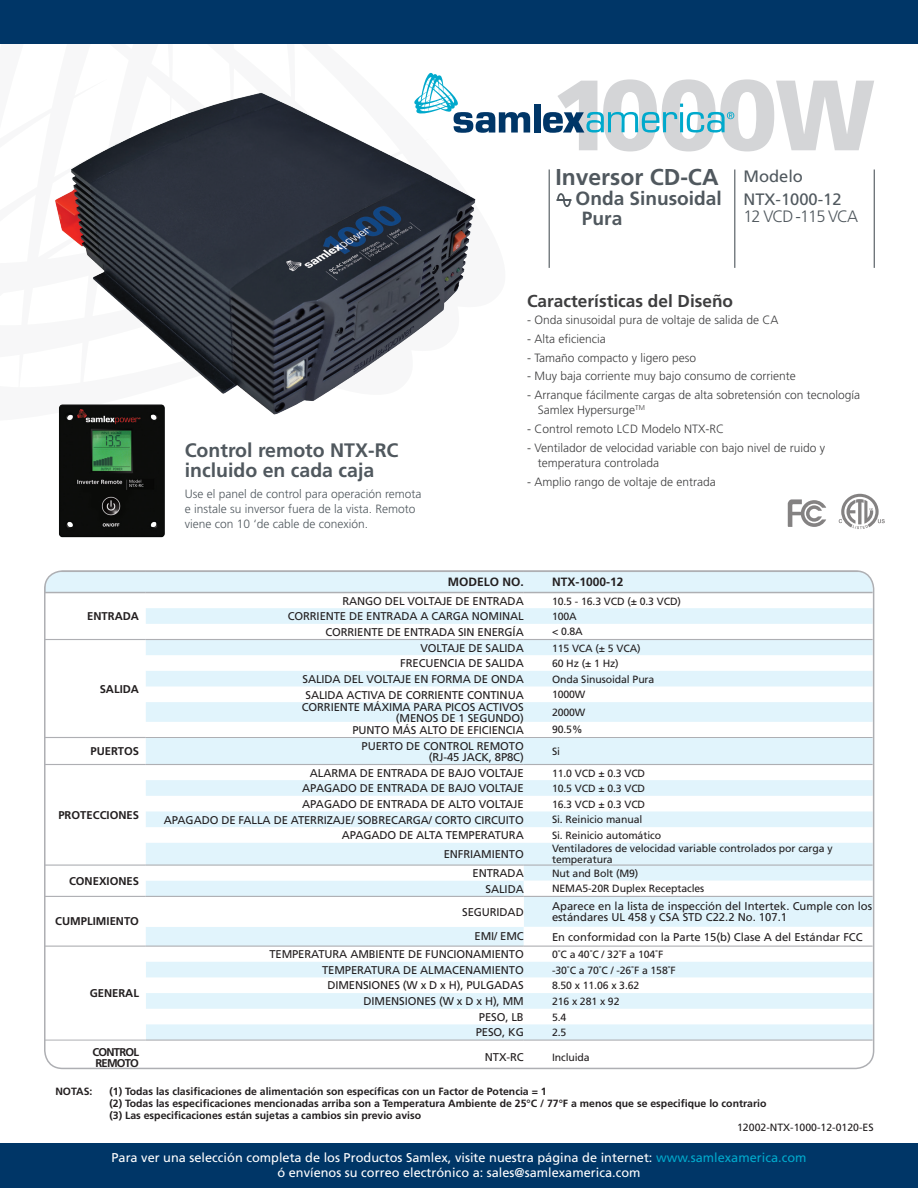
<style>
.page{position:relative;width:918px;height:1188px;background:#fff}
.page>*{position:absolute;margin:0;border:0;box-sizing:border-box;transform-origin:0 0}
.t1{font:900 99.75px "Frutiger LT Std";letter-spacing:-.025em;color:#d4d5d7}
.t2{font:700 22.95px "Frutiger LT Std";color:#50585e}
.t3{font:700 19.5px/19.5px "Frutiger LT Std";color:#50585e}
.t4{font:700 19.2px/20.4px "Frutiger LT Std";color:#50585e}
.t5{font:700 17.25px "Frutiger LT Std";color:#3e3e3f}
.t6{font:16.5px/23.4px "Frutiger LT Std";color:#50585e}
.t7{font:300 16.5px "Frutiger LT Std";letter-spacing:-.06em;color:#50585e}
.t8{font:12.75px/15px "Frutiger LT Std";color:#fff;text-align:center}
.t9{font:300 12px/15px "Frutiger LT Std";color:#3e3e3f}
.t10{font:300 12px/15px "Frutiger LT Std";color:#50585e}
.t11{font:700 12px "Frutiger LT Std";color:#231f20}
.t12{font:11.25px/11.2px "Frutiger LT Std";letter-spacing:-.01em;color:#231f20;text-align:right}
.t13{font:700 11.25px "Frutiger LT Std";color:#231f20}
.t14{font:700 11.25px/11.2px "Frutiger LT Std";letter-spacing:-.07em;color:#231f20}
.t15{font:10.5px/10.5px "Frutiger LT Std";letter-spacing:-.01em;color:#231f20}
.t16{font:700 10.5px/12px "Frutiger LT Std";color:#231f20}
.s1{color:#00a9cc}
</style>
<div class="page">
<svg style="left:46px;top:572px;width:827px;height:293px"></svg>
<svg style="left:146px;top:608px;width:725px;height:273px;fill:#e1f4fc"></svg>
<hr style="left:45px;top:639px;width:101px;height:1px;background:#aeafb3">
<hr style="left:45px;top:737px;width:101px;height:1px;background:#aeafb3">
<hr style="left:45px;top:764px;width:101px;height:1px;background:#aeafb3">
<hr style="left:45px;top:571px;width:101px;height:1px;background:#aeafb3">
<hr style="left:552px;top:571px;width:321px;height:1px;background:#aeafb3">
<hr style="left:45px;top:592px;width:101px;height:1px;background:#aeafb3">
<hr style="left:146px;top:592px;width:378px;height:1px;background:#aeafb3">
<svg style="left:524px;top:592px;width:28px;height:1px"></svg>
<hr style="left:552px;top:592px;width:321px;height:1px;background:#aeafb3">
<hr style="left:45px;top:865px;width:101px;height:1px;background:#aeafb3">
<hr style="left:146px;top:639px;width:378px;height:1px;background:#aeafb3">
<svg style="left:524px;top:639px;width:28px;height:1px"></svg>
<hr style="left:552px;top:639px;width:321px;height:1px;background:#aeafb3">
<hr style="left:146px;top:764px;width:378px;height:1px;background:#aeafb3">
<svg style="left:524px;top:764px;width:28px;height:1px"></svg>
<hr style="left:552px;top:764px;width:321px;height:1px;background:#aeafb3">
<hr style="left:146px;top:865px;width:378px;height:1px;background:#aeafb3">
<svg style="left:524px;top:865px;width:28px;height:1px"></svg>
<hr style="left:552px;top:865px;width:321px;height:1px;background:#aeafb3">
<svg style="left:45px;top:881px;width:828px;height:187px"></svg>
<hr style="left:552px;top:896px;width:321px;height:1px;background:#aeafb3">
<hr style="left:146px;top:737px;width:378px;height:1px;background:#aeafb3">
<svg style="left:524px;top:737px;width:28px;height:1px"></svg>
<hr style="left:552px;top:737px;width:321px;height:1px;background:#aeafb3">
<svg style="left:839px;top:494px;width:46px;height:35px"></svg>
<svg style="left:788px;top:499px;width:38px;height:28px"></svg>
<div style="left:0;top:0;width:918px;height:43px;background:#003667"></div>
<div style="left:0;top:1143px;width:918px;height:45px;background:#003667"></div>
<hr style="left:549px;top:170px;width:1px;height:98px;background:#50585e">
<hr style="left:734px;top:170px;width:1px;height:98px;background:#50585e">
<hr style="left:874px;top:170px;width:1px;height:98px;background:#50585e">
<svg style="left:556px;top:193px;width:16px;height:14px"></svg>
<div style="left:534px;top:104px;width:6px;height:29px;background:#003667"></div>
<svg style="left:425px;top:73px;width:105px;height:60px"></svg>
<svg style="left:543px;top:104px;width:191px;height:29px"></svg>
<img style="left:59px;top:426px;width:106px;height:112px">
<img style="left:55px;top:81px;width:441px;height:345px">
<p class="t13" style="left:87px;top:610px;width:53px">ENTRADA</p>
<p class="t13" style="left:100px;top:682px;width:41px">SALIDA</p>
<h3 class="t3" style="left:185px;top:441px;width:215px">Control remoto NTX-RC incluido en cada caja</h3>
<p class="t10" style="left:185px;top:487px;width:238px">Use el panel de control para operación remota e instale su inversor fuera de la vista. Remoto viene con 10 ‘de cable de conexión.</p>
<h1 class="t1" style="left:551px;top:55px;width:326px">1000W</h1>
<h3 class="t6" style="left:743px;top:165px;width:100px">Modelo<br>NTX-1000-12</h3>
<h3 class="t7" style="left:743px;top:207px;width:116px">12 VCD -115 VCA</h3>
<h2 class="t2" style="left:555px;top:163px;width:165px">Inversor CD-CA</h2>
<h3 class="t4" style="left:582px;top:188px;width:141px;text-indent:-7px">Onda Sinusoidal<br>Pura</h3>
<h3 class="t5" style="left:527px;top:291px;width:208px">Características del Diseño</h3>
<p class="t9" style="left:527px;top:313px;width:253px">- Onda sinusoidal pura de voltaje de salida de CA</p>
<p class="t9" style="left:527px;top:331px;width:80px">- Alta eficiencia</p>
<p class="t9" style="left:527px;top:350px;width:171px">- Tamaño compacto y ligero peso</p>
<p class="t9" style="left:527px;top:369px;width:270px">- Muy baja corriente muy bajo consumo de corriente</p>
<p class="t9" style="left:538px;top:388px;width:324px;text-indent:-11px">- Arranque fácilmente cargas de alta sobretensión con tecnología<br>Samlex Hypersurge<sup>TM</sup></p>
<p class="t9" style="left:527px;top:422px;width:198px">- Control remoto LCD Modelo NTX-RC</p>
<p class="t9" style="left:538px;top:440px;width:289px;text-indent:-11px">- Ventilador de velocidad variable con bajo nivel de ruido y temperatura controlada</p>
<p class="t9" style="left:527px;top:474px;width:190px">- Amplio rango de voltaje de entrada</p>
<p class="t11" style="left:448px;top:575px;width:78px">MODELO NO.</p>
<p class="t11" style="left:552px;top:575px;width:73px">NTX-1000-12</p>
<p class="t12" style="left:342px;top:595px;width:183px">RANGO DEL VOLTAJE DE ENTRADA</p>
<p class="t15" style="left:552px;top:596px;width:131px">10.5 - 16.3 VCD (± 0.3 VCD)</p>
<p class="t12" style="left:288px;top:611px;width:238px">CORRIENTE DE ENTRADA A CARGA NOMINAL</p>
<p class="t15" style="left:552px;top:611px;width:26px">100A</p>
<p class="t12" style="left:325px;top:626px;width:200px">CORRIENTE DE ENTRADA SIN ENERGÍA</p>
<p class="t15" style="left:552px;top:626px;width:32px">&lt; 0.8A</p>
<p class="t12" style="left:421px;top:642px;width:105px">VOLTAJE DE SALIDA</p>
<p class="t15" style="left:552px;top:643px;width:90px">115 VCA (± 5 VCA)</p>
<p class="t12" style="left:400px;top:658px;width:125px">FRECUENCIA DE SALIDA</p>
<p class="t15" style="left:552px;top:658px;width:68px">60 Hz (± 1 Hz)</p>
<p class="t12" style="left:303px;top:673px;width:223px">SALIDA DEL VOLTAJE EN FORMA DE ONDA</p>
<p class="t15" style="left:552px;top:674px;width:104px">Onda Sinusoidal Pura</p>
<p class="t12" style="left:306px;top:689px;width:220px">SALIDA ACTIVA DE CORRIENTE CONTINUA</p>
<p class="t15" style="left:552px;top:689px;width:35px">1000W</p>
<p class="t12" style="left:302px;top:701px;width:224px">CORRIENTE MÁXIMA PARA PICOS ACTIVOS (MENOS DE 1 SEGUNDO)</p>
<p class="t15" style="left:552px;top:707px;width:35px">2000W</p>
<p class="t12" style="left:352px;top:724px;width:173px">PUNTO MÁS ALTO DE EFICIENCIA</p>
<p class="t15" style="left:552px;top:725px;width:32px">90.5%</p>
<p class="t13" style="left:90px;top:745px;width:50px">PUERTOS</p>
<p class="t12" style="left:362px;top:740px;width:164px">PUERTO DE CONTROL REMOTO (RJ-45 JACK, 8P8C)</p>
<p class="t15" style="left:552px;top:746px;width:10px">Si</p>
<p class="t13" style="left:58px;top:808px;width:82px">PROTECCIONES</p>
<p class="t13" style="left:69px;top:874px;width:72px">CONEXIONES</p>
<p class="t13" style="left:55px;top:915px;width:85px">CUMPLIMIENTO</p>
<p class="t13" style="left:90px;top:987px;width:51px">GENERAL</p>
<p class="t12" style="left:310px;top:767px;width:215px">ALARMA DE ENTRADA DE BAJO VOLTAJE</p>
<p class="t15" style="left:552px;top:768px;width:95px">11.0 VCD ± 0.3 VCD</p>
<p class="t12" style="left:302px;top:783px;width:223px">APAGADO DE ENTRADA DE BAJO VOLTAJE</p>
<p class="t15" style="left:552px;top:783px;width:95px">10.5 VCD ± 0.3 VCD</p>
<p class="t12" style="left:302px;top:798px;width:223px">APAGADO DE ENTRADA DE ALTO VOLTAJE</p>
<p class="t15" style="left:552px;top:799px;width:95px">16.3 VCD ± 0.3 VCD</p>
<p class="t12" style="left:164px;top:814px;width:361px">APAGADO DE FALLA DE ATERRIZAJE/ SOBRECARGA/ CORTO CIRCUITO</p>
<p class="t15" style="left:552px;top:814px;width:92px">Si. Reinicio manual</p>
<p class="t12" style="left:342px;top:830px;width:184px">APAGADO DE ALTA TEMPERATURA</p>
<p class="t15" style="left:552px;top:830px;width:111px">Si. Reinicio automático</p>
<p class="t12" style="left:444px;top:848px;width:82px">ENFRIAMIENTO</p>
<p class="t15" style="left:552px;top:844px;width:282px">Ventiladores de velocidad variable controlados por carga y temperatura</p>
<p class="t12" style="left:473px;top:868px;width:53px">ENTRADA</p>
<p class="t15" style="left:552px;top:868px;width:88px">Nut and Bolt (M9)</p>
<p class="t12" style="left:486px;top:883px;width:40px">SALIDA</p>
<p class="t15" style="left:552px;top:883px;width:154px">NEMA5-20R Duplex Receptacles</p>
<p class="t12" style="left:462px;top:907px;width:63px">SEGURIDAD</p>
<p class="t12" style="left:552px;top:901px;width:322px;text-align:left">Aparece en la lista de inspección del Intertek. Cumple con los estándares UL 458 y CSA STD C22.2 No. 107.1</p>
<p class="t12" style="left:475px;top:931px;width:51px">EMI/ EMC</p>
<p class="t12" style="left:552px;top:931px;width:312px">En conformidad con la Parte 15(b) Clase A del Estándar FCC</p>
<p class="t12" style="left:269px;top:949px;width:256px">TEMPERATURA AMBIENTE DE FUNCIONAMIENTO</p>
<p class="t15" style="left:552px;top:949px;width:113px">0˚C a 40˚C / 32˚F a 104˚F</p>
<p class="t12" style="left:322px;top:964px;width:203px">TEMPERATURA DE ALMACENAMIENTO</p>
<p class="t15" style="left:552px;top:965px;width:125px">-30˚C a 70˚C / -26˚F a 158˚F</p>
<p class="t12" style="left:327px;top:980px;width:198px">DIMENSIONES (W x D x H), PULGADAS</p>
<p class="t15" style="left:552px;top:980px;width:89px">8.50 x 11.06 x 3.62</p>
<p class="t12" style="left:364px;top:996px;width:162px">DIMENSIONES (W x D x H), MM</p>
<p class="t15" style="left:552px;top:996px;width:69px">216 x 281 x 92</p>
<p class="t12" style="left:479px;top:1011px;width:46px">PESO, LB</p>
<p class="t15" style="left:552px;top:1012px;width:16px">5.4</p>
<p class="t12" style="left:476px;top:1027px;width:49px">PESO, KG</p>
<p class="t15" style="left:552px;top:1027px;width:16px">2.5</p>
<p class="t14" style="left:93px;top:1046px;width:48px">CONTROL<br>REMOTO</p>
<p class="t12" style="left:485px;top:1052px;width:40px">NTX-RC</p>
<p class="t15" style="left:552px;top:1052px;width:39px">Incluida</p>
<p class="t16" style="left:55px;top:1086px;width:39px">NOTAS:</p>
<p class="t16" style="left:109px;top:1086px;width:659px">(1) Todas las clasificaciones de alimentación son específicas con un Factor de Potencia = 1<br>(2) Todas las especificaciones mencionadas arriba son a Temperatura Ambiente de 25°C / 77°F a menos que se especifique lo contrario (3) Las especificaciones están sujetas a cambios sin previo aviso</p>
<p class="t15" style="left:737px;top:1122px;width:138px">12002-NTX-1000-12-0120-ES</p>
<p class="t8" style="left:111px;top:1150px;width:697px">Para ver una selección completa de los Productos Samlex, visite nuestra página de internet: <span class="s1">www.samlexamerica.com </span>ó envíenos su correo electrónico a: sales@samlexamerica.com</p>
</div>
